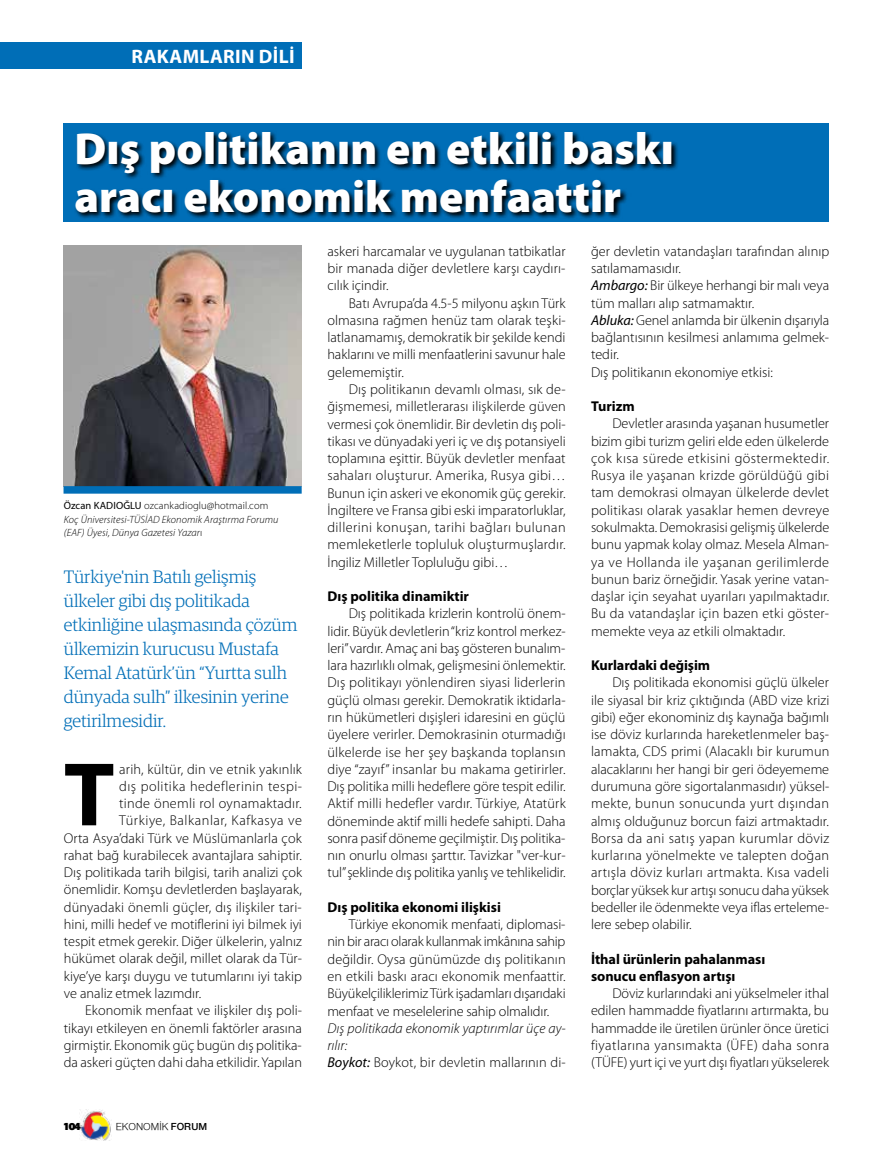
<style>
.page{position:relative;width:893px;height:1170px;background:#fff}
.page>*{position:absolute;margin:0;border:0;box-sizing:border-box;transform-origin:0 0}
.t1{font:700 91.05px "Myriad Pro";color:#000}
.t2{font:900 45px/48px "Myriad Pro";color:#fff}
.t3{font:700 19.5px "Myriad Pro";letter-spacing:.02em;color:#fff}
.t4{font:300 18px/24px "Guardian Egyp";color:#006eb7}
.t5{font:300 14.25px/17.2px "Myriad Pro";color:#000;text-align:justify}
.t6{font:700 14.25px/17.2px "Myriad Pro";letter-spacing:-.005em;color:#000}
.t7{font:italic 300 14.25px/17.2px "Myriad Pro";letter-spacing:.005em;color:#000}
.t8{font:300 14.25px "Myriad Pro";letter-spacing:.03em;color:#000}
.t9{font:300 14.25px "Myriad Pro";letter-spacing:.035em;color:#000}
.t10{font:300 14.25px "Myriad Pro";letter-spacing:.02em;color:#000}
.t11{font:italic 300 10.5px/13.5px "Myriad Pro";letter-spacing:.01em;color:#000}
.t12{font:10.5px "Nimbus Sans Novus";color:#000}
.t13{font:900 10.5px "PF Agora Sans Pro";color:#000}
.s1{font-weight:400;font-style:normal}
.s2{font-style:normal}
.s3{font-weight:600}
.s4{font-weight:400}
.s5{font-weight:400;font-style:italic}
</style>
<div class="page">
<div style="left:64px;top:123px;width:765px;height:99px;background:#006eb7"></div>
<img style="left:80px;top:1109px;width:31px;height:31px">
<div style="left:0;top:43px;width:302px;height:26px;background:#006eb7"></div>
<img style="left:64px;top:245px;width:238px;height:241px">
<div style="left:64px;top:486px;width:238px;height:7px;background:#006eb7"></div>
<svg style="left:75px;top:131px;width:603px;height:88px"></svg>
<h3 class="t3" style="left:132px;top:45px;width:165px">RAKAMLARIN DİLİ</h3>
<h2 class="t2" style="left:74px;top:125px;width:601px">Dış politikanın en etkili baskı aracı ekonomik menfaattir</h2>
<p class="t11" style="left:64px;top:499px;width:216px"><span class="s1">Özcan KADIOĞLU</span> <span class="s2">ozcankadioglu@hotmail.com<br></span>Koç Üniversitesi-TÜSİAD Ekonomik Araştırma Forumu (EAF) Üyesi, Dünya Gazetesi Yazar<span class="s2">ı</span></p>
<p class="t4" style="left:64px;top:563px;width:235px">Türkiye'nin Batılı gelişmiş ülkeler gibi dış politikada etkinliğine ulaşmasında çözüm ülkemizin kurucusu Mustafa<br>Kemal Atatürk’ün “Yurtta sulh dünyada sulh” ilkesinin yerine getirilmesidir.</p>
<h1 class="t1" style="left:64px;top:743px;width:52px">T</h1>
<p class="t5" style="left:119px;top:760px;width:184px">arih, kültür, din ve etnik yakınlık</p>
<p class="t8" style="left:119px;top:778px;width:184px">dış politika hedeflerinin tespi-</p>
<p class="t10" style="left:119px;top:795px;width:184px">tinde önemli rol oynamaktadır.</p>
<p class="t9" style="left:119px;top:812px;width:184px">Türkiye, Balkanlar, Kafkasya ve</p>
<p class="t5" style="left:64px;top:829px;width:239px">Orta Asya’daki Türk ve Müslümanlarla çok</p>
<p class="t5" style="left:64px;top:846px;width:240px">rahat bağ kurabilecek avantajlara sahiptir.</p>
<p class="t5" style="left:64px;top:863px;width:240px">Dış politikada tarih bilgisi, tarih analizi çok</p>
<p class="t5" style="left:64px;top:881px;width:240px">önemlidir. Komşu devletlerden başlayarak,</p>
<p class="t5" style="left:64px;top:898px;width:240px">dünyadaki önemli güçler, dış ilişkiler tari-</p>
<p class="t5" style="left:64px;top:915px;width:240px">hini, milli hedef ve motiflerini iyi bilmek iyi</p>
<p class="t5" style="left:64px;top:933px;width:240px">tespit etmek gerekir. Diğer ülkelerin, yalnız</p>
<p class="t5" style="left:64px;top:950px;width:240px">hükümet olarak değil, millet olarak da Tür-</p>
<p class="t5" style="left:64px;top:967px;width:240px">kiye’ye karşı duygu ve tutumlarını iyi takip</p>
<p class="t5" style="left:64px;top:984px;width:139px">ve analiz etmek lazımdır.</p>
<p class="t5" style="left:85px;top:1002px;width:218px">Ekonomik menfaat ve ilişkiler dış poli-</p>
<p class="t5" style="left:64px;top:1019px;width:240px">tikayı etkileyen en önemli faktörler arasına</p>
<p class="t5" style="left:64px;top:1036px;width:239px">girmiştir. Ekonomik güç bugün dış politika-</p>
<p class="t5" style="left:64px;top:1053px;width:240px">da askeri güçten dahi daha etkilidir. Yapılan</p>
<p class="t13" style="left:63px;top:1119px;width:19px">104</p>
<p class="t12" style="left:116px;top:1120px;width:93px">EKONOMİK <span class="s3">FORUM</span></p>
<p class="t5" style="left:327px;top:243px;width:240px">askeri harcamalar ve uygulanan tatbikatlar bir manada diğer devletlere karşı caydırı&shy;cılık içindir.</p>
<p class="t5" style="left:327px;top:294px;width:240px;text-indent:21px">Batı Avrupa’da 4.5-5 milyonu aşkın Türk olmasına rağmen henüz tam olarak teşki&shy;latlanamamış, demokratik bir şekilde kendi haklarını ve milli menfaatlerini savunur hale gelememiştir.</p>
<p class="t5" style="left:327px;top:381px;width:240px;text-indent:21px">Dış politikanın devamlı olması, sık de&shy;ğişmemesi, milletlerarası ilişkilerde güven vermesi çok önemlidir. Bir devletin dış poli&shy;tikası ve dünyadaki yeri iç ve dış potansiyeli toplamına eşittir. Büyük devletler menfaat sahaları oluşturur. Amerika, Rusya gibi… Bunun için askeri ve ekonomik güç gerekir.<br>İngiltere ve Fransa gibi eski imparatorluklar, dillerini konuşan, tarihi bağları bulunan memleketlerle topluluk oluşturmuşlardır.<br>İngiliz Milletler Topluluğu gibi…</p>
<p class="t6" style="left:327px;top:588px;width:143px">Dış politika dinamiktir</p>
<p class="t5" style="left:327px;top:605px;width:240px;text-indent:21px">Dış politikada krizlerin kontrolü önem&shy;lidir. Büyük devletlerin “kriz kontrol merkez&shy;leri” vardır. Amaç ani baş gösteren bunalım&shy;lara hazırlıklı olmak, gelişmesini önlemektir.<br>Dış politikayı yönlendiren siyasi liderlerin güçlü olması gerekir. Demokratik iktidarla&shy;rın hükümetleri dışişleri idaresini en güçlü üyelere verirler. Demokrasinin oturmadığı ülkelerde ise her şey başkanda toplansın diye “zayıf” insanlar bu makama getirirler.<br>Dış politika milli hedeflere göre tespit edilir.<br>Aktif milli hedefler vardır. Türkiye, Atatürk döneminde aktif milli hedefe sahipti. Daha sonra pasif döneme geçilmiştir. Dış politika&shy;nın onurlu olması şarttır. Tavizkar "ver-kur&shy;tul” şeklinde dış politika yanlış ve tehlikelidir.</p>
<p class="t6" style="left:327px;top:898px;width:175px">Dış politika ekonomi ilişkisi</p>
<p class="t5" style="left:327px;top:916px;width:240px;text-indent:21px">Türkiye ekonomik menfaati, diplomasi&shy;nin bir aracı olarak kullanmak imkânına sahip değildir. Oysa günümüzde dış politikanın en etkili baskı aracı ekonomik menfaattir.<br>Büyükelçiliklerimiz Türk işadamları dışarıdaki menfaat ve meselelerine sahip olmalıdır.</p>
<p class="t7" style="left:327px;top:1019px;width:240px">Dış politikada ekonomik yaptırımlar üçe ay&shy;rılır:<br><span class="s4">Boykot:</span> <span class="s2">Boykot, bir devletin mallarının di-</span></p>
<p class="t5" style="left:591px;top:242px;width:240px;text-align:left">ğer devletin vatandaşları tarafından alınıp satılamamasıdır.<br><span class="s5">Ambargo:</span> Bir ülkeye herhangi bir malı veya tüm malları alıp satmamaktır.<br><span class="s5">Abluka:</span> Genel anlamda bir ülkenin dışarıyla bağlantısının kesilmesi anlamıma gelmek&shy;tedir.<br>Dış politikanın ekonomiye etkisi:</p>
<p class="t6" style="left:591px;top:398px;width:45px">Turizm</p>
<p class="t5" style="left:591px;top:415px;width:240px;text-indent:21px">Devletler arasında yaşanan husumetler bizim gibi turizm geliri elde eden ülkelerde çok kısa sürede etkisini göstermektedir.<br>Rusya ile yaşanan krizde görüldüğü gibi tam demokrasi olmayan ülkelerde devlet politikası olarak yasaklar hemen devreye sokulmakta. Demokrasisi gelişmiş ülkelerde bunu yapmak kolay olmaz. Mesela Alman&shy;ya ve Hollanda ile yaşanan gerilimlerde bunun bariz örneğidir. Yasak yerine vatan&shy;daşlar için seyahat uyarıları yapılmaktadır.<br>Bu da vatandaşlar için bazen etki göster&shy;memekte veya az etkili olmaktadır.</p>
<p class="t6" style="left:591px;top:656px;width:121px">Kurlardaki değişim</p>
<p class="t5" style="left:591px;top:674px;width:240px;text-indent:21px">Dış politikada ekonomisi güçlü ülkeler ile siyasal bir kriz çıktığında (ABD vize krizi gibi) eğer ekonominiz dış kaynağa bağımlı ise döviz kurlarında hareketlenmeler baş&shy;lamakta, CDS primi (Alacaklı bir kurumun alacaklarını her hangi bir geri ödeyememe durumuna göre sigortalanmasıdır) yüksel&shy;mekte, bunun sonucunda yurt dışından almış olduğunuz borcun faizi artmaktadır.<br>Borsa da ani satış yapan kurumlar döviz kurlarına yönelmekte ve talepten doğan artışla döviz kurları artmakta. Kısa vadeli borçlar yüksek kur artışı sonucu daha yüksek bedeller ile ödenmekte veya iflas erteleme&shy;lere sebep olabilir.</p>
<p class="t6" style="left:591px;top:950px;width:176px">İthal ürünlerin pahalanması sonucu enflasyon artışı</p>
<p class="t5" style="left:591px;top:984px;width:240px;text-indent:21px">Döviz kurlarındaki ani yükselmeler ithal edilen hammadde fiyatlarını artırmakta, bu hammadde ile üretilen ürünler önce üretici fiyatlarına yansımakta (ÜFE) daha sonra (TÜFE) yurt içi ve yurt dışı fiyatları yükselerek</p>
</div>
